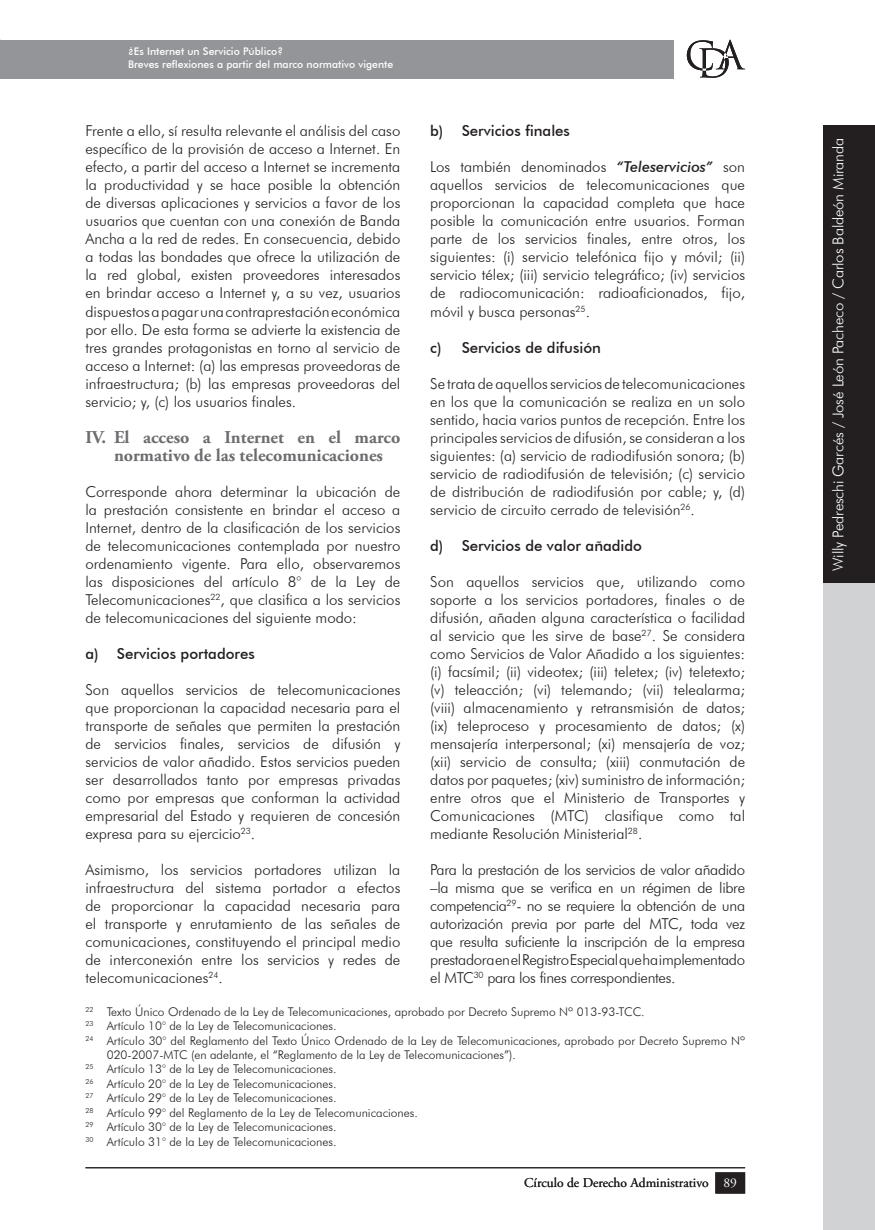
<style>
.page{position:relative;width:875px;height:1230px;background:#fff}
.page>*{position:absolute;margin:0;border:0;box-sizing:border-box;transform-origin:0 0}
.t1{font:700 18px/18px "Adobe Garamond Pro";color:#6c6d70}
.t2{font:300 15px/18px "Futura BT";color:#231f20;text-align:justify}
.t3{font:500 15px "Futura BT";color:#231f20}
.t4{font:300 15px "Futura BT";letter-spacing:-.01em;color:#fff}
.t5{font:13.5px "Adobe Garamond Pro";color:#231f20}
.t6{font:300 12px "Futura BT";color:#231f20}
.t7{font:500 10.5px/12.6px "Futura BT";color:#fff}
.s1{font-weight:500;font-style:italic}
.s2{color:#fff}
</style>
<div class="page">
<div style="left:823px;top:270px;width:51px;height:959px;background:#d1d2d4"></div>
<div style="left:0;top:40px;width:673px;height:38px;background:#939598"></div>
<div style="left:823px;top:125px;width:51px;height:457px;background:#231f20"></div>
<svg style="left:686px;top:40px;width:58px;height:38px"></svg>
<hr style="left:85px;top:1167px;width:660px;height:1px;background:#231f20">
<div style="left:715px;top:1172px;width:29px;height:20px;background:#231f20"></div>
<div style="left:715px;top:1172px;width:30px;height:21px;border:2px solid #231f20"></div>
<p class="t7" style="left:128px;top:45px;width:267px">¿Es Internet un Servicio Público?<br>Breves reflexiones a partir del marco normativo vigente</p>
<p class="t3" style="left:430px;top:122px;width:141px">b) Servicios finales</p>
<p class="t2" style="left:430px;top:158px;width:316px">Los también denominados <span class="s1">“Teleservicios”</span> son aquellos servicios de telecomunicaciones que proporcionan la capacidad completa que hace posible la comunicación entre usuarios. Forman parte de los servicios finales, entre otros, los siguientes: (i) servicio telefónica fijo y móvil; (ii) servicio télex; (iii) servicio telegráfico; (iv) servicios de radiocomunicación: radioaficionados, fijo, móvil y busca personas<sup>25</sup>.</p>
<p class="t3" style="left:430px;top:338px;width:172px">c) Servicios de difusión</p>
<p class="t2" style="left:430px;top:374px;width:316px">se trata de aquellos servicios de telecomunicaciones en los que la comunicación se realiza en un solo sentido, hacia varios puntos de recepción. entre los principales servicios de difusión, se consideran a los siguientes: (a) servicio de radiodifusión sonora; (b) servicio de radiodifusión de televisión; (c) servicio de distribución de radiodifusión por cable; y, (d) servicio de circuito cerrado de televisión<sup>26</sup>.</p>
<p class="t3" style="left:430px;top:536px;width:213px">d) Servicios de valor añadido</p>
<p class="t2" style="left:430px;top:572px;width:316px">son aquellos servicios que, utilizando como soporte a los servicios portadores, finales o de difusión, añaden alguna característica o facilidad al servicio que les sirve de base<sup>27</sup>. se considera como servicios de valor añadido a los siguientes: (i) facsímil; (ii) videotex; (iii) teletex; (iv) teletexto; (v) teleacción; (vi) telemando; (vii) telealarma; (viii) almacenamiento y retransmisión de datos; (ix) teleproceso y procesamiento de datos; (x) mensajería interpersonal; (xi) mensajería de voz; (xii) servicio de consulta; (xiii) conmutación de datos por paquetes; (xiv) suministro de información; entre otros que el Ministerio de transportes y Comunicaciones (MtC) clasifique como tal mediante Resolución Ministerial<sup>28</sup>.</p>
<p class="t2" style="left:430px;top:860px;width:316px">Para la prestación de los servicios de valor añadido –la misma que se verifica en un régimen de libre competencia<sup>29</sup>- no se requiere la obtención de una autorización previa por parte del MtC, toda vez que resulta suficiente la inscripción de la empresa prestadora en el Registro especial que ha implementado el MtC<sup>30</sup> para los fines correspondientes.</p>
<p class="t6" style="left:85px;top:1004px;width:560px"><sup>22</sup> texto Único Ordenado de la Ley de telecomunicaciones, aprobado por decreto supremo Nº 013-93-tCC.</p>
<p class="t6" style="left:85px;top:1018px;width:252px"><sup>23</sup> artículo 10° de la Ley de telecomunicaciones.</p>
<p class="t6" style="left:85px;top:1033px;width:661px"><sup>24</sup> artículo 30° del Reglamento del texto Único Ordenado de la Ley de telecomunicaciones, aprobado por decreto supremo Nº</p>
<p class="t6" style="left:107px;top:1047px;width:410px">020-2007-MtC (en adelante, el “Reglamento de la Ley de telecomunicaciones”).</p>
<p class="t6" style="left:85px;top:1061px;width:252px"><sup>25</sup> artículo 13° de la Ley de telecomunicaciones.</p>
<p class="t6" style="left:85px;top:1076px;width:252px"><sup>26</sup> artículo 20° de la Ley de telecomunicaciones.</p>
<p class="t6" style="left:85px;top:1090px;width:252px"><sup>27</sup> artículo 29° de la Ley de telecomunicaciones.</p>
<p class="t6" style="left:85px;top:1105px;width:334px"><sup>28</sup> artículo 99° del Reglamento de la Ley de telecomunicaciones.</p>
<p class="t6" style="left:85px;top:1119px;width:252px"><sup>29</sup> artículo 30° de la Ley de telecomunicaciones.</p>
<p class="t6" style="left:85px;top:1133px;width:252px"><sup>30</sup> artículo 31° de la Ley de telecomunicaciones.</p>
<p class="t2" style="left:85px;top:122px;width:316px">Frente a ello, sí resulta relevante el análisis del caso específico de la provisión de acceso a internet. en efecto, a partir del acceso a internet se incrementa la productividad y se hace posible la obtención de diversas aplicaciones y servicios a favor de los usuarios que cuentan con una conexión de Banda ancha a la red de redes. en consecuencia, debido a todas las bondades que ofrece la utilización de la red global, existen proveedores interesados en brindar acceso a internet y, a su vez, usuarios dispuestos a pagar una contraprestación económica por ello. de esta forma se advierte la existencia de tres grandes protagonistas en torno al servicio de acceso a internet: (a) las empresas proveedoras de infraestructura; (b) las empresas proveedoras del servicio; y, (c) los usuarios finales.</p>
<p class="t1" style="left:114px;top:428px;width:288px;text-indent:-28px">IV. El acceso a Internet en el marco normativo de las telecomunicaciones</p>
<p class="t2" style="left:85px;top:482px;width:316px">Corresponde ahora determinar la ubicación de la prestación consistente en brindar el acceso a internet, dentro de la clasificación de los servicios de telecomunicaciones contemplada por nuestro ordenamiento vigente. Para ello, observaremos las disposiciones del artículo 8° de la Ley de telecomunicaciones<sup>22</sup>, que clasifica a los servicios de telecomunicaciones del siguiente modo:</p>
<p class="t3" style="left:85px;top:644px;width:171px">a) Servicios portadores</p>
<p class="t2" style="left:85px;top:680px;width:316px">son aquellos servicios de telecomunicaciones que proporcionan la capacidad necesaria para el transporte de señales que permiten la prestación de servicios finales, servicios de difusión y servicios de valor añadido. estos servicios pueden ser desarrollados tanto por empresas privadas como por empresas que conforman la actividad empresarial del estado y requieren de concesión expresa para su ejercicio<sup>23</sup>.</p>
<p class="t2" style="left:85px;top:860px;width:316px">asimismo, los servicios portadores utilizan la infraestructura del sistema portador a efectos de proporcionar la capacidad necesaria para el transporte y enrutamiento de las señales de comunicaciones, constituyendo el principal medio de interconexión entre los servicios y redes de telecomunicaciones<sup>24</sup>.</p>
<p class="t5" style="left:524px;top:1174px;width:214px">Círculo de Derecho Administrativo <span class="s2">89</span></p>
<p class="t4" style="left:828px;top:571px;width:434px;rotate:-90deg">Willy Pedreschi Garcés / José León Pacheco / Carlos Baldeón Miranda</p>
<p class="t4" style="left:829px;top:225px;width:80px;rotate:-90deg">Presentación</p>
</div>
